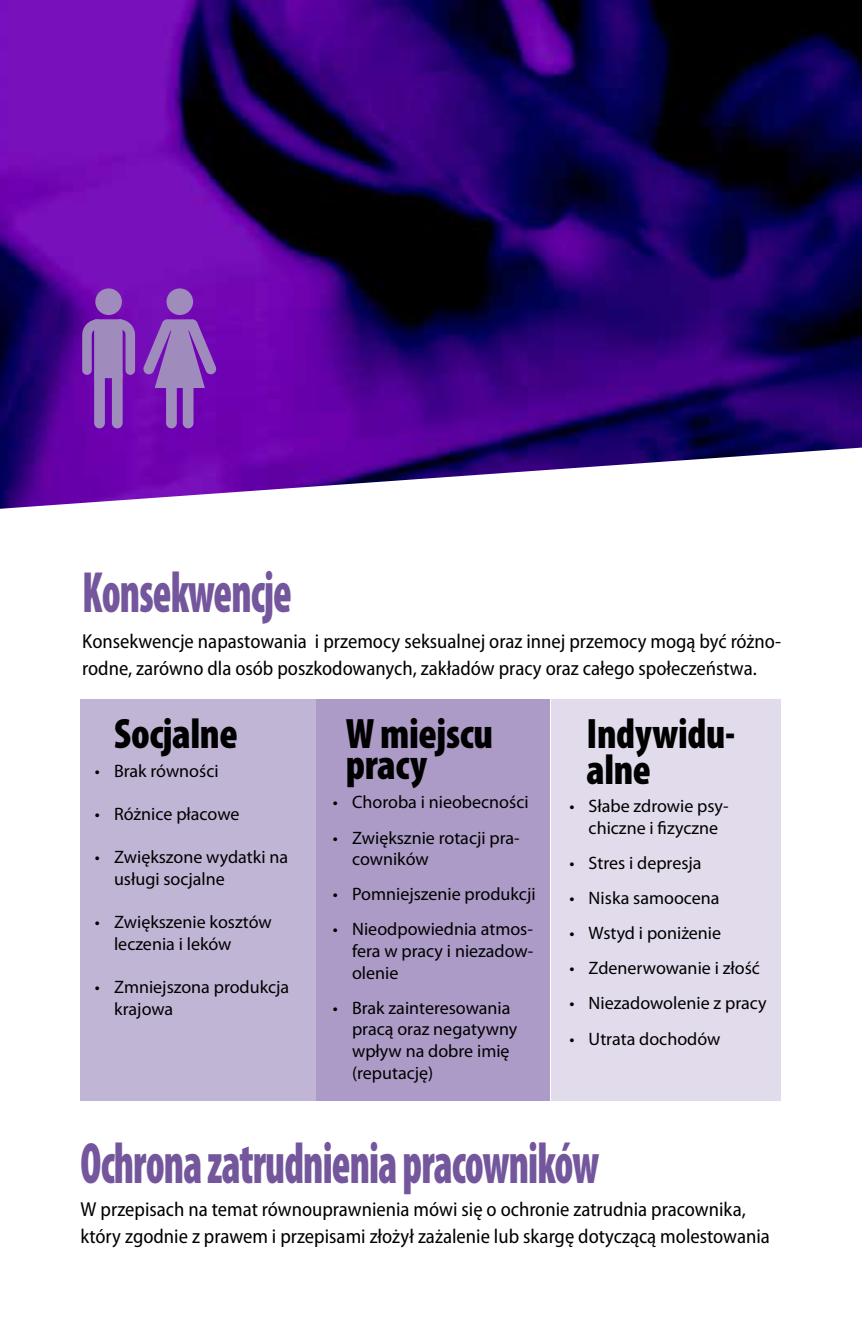
<style>
.page{position:relative;width:862px;height:1340px;background:#fff}
.page>*{position:absolute;margin:0;border:0;box-sizing:border-box;transform-origin:0 0}
.t1{font:900 condensed 58.5px "Myriad Pro";letter-spacing:-.02em;color:#74569d;scale:.72 1}
.t2{font:900 condensed 42.75px/31.5px "Myriad Pro";letter-spacing:-.01em;color:#000}
.t3{font:900 condensed 42.75px/36px "Myriad Pro";letter-spacing:-.01em;color:#000;scale:.95 1}
.t4{font:semi-condensed 20.25px/27px "Myriad Pro";color:#000}
.t5{font:18px/21.6px "Myriad Pro";color:#000}
</style>
<div class="page">
<img style="left:0;top:0;width:861px;height:509px">
<div style="left:94px;top:369px;width:11px;height:59px;background:#9f8cbc;border-radius:5px"></div>
<div style="left:112px;top:369px;width:11px;height:59px;background:#9f8cbc;border-radius:5px"></div>
<svg style="left:143px;top:319px;width:74px;height:109px;background:#884ab7"></svg>
<div style="left:166px;top:288px;width:27px;height:27px;background:#9f8cbc;border-radius:50%"></div>
<div style="left:95px;top:288px;width:27px;height:27px;background:#9f8cbc;border-radius:50%"></div>
<div style="left:94px;top:319px;width:29px;height:59px;background:#9f8cbc"></div>
<svg style="left:82px;top:319px;width:20px;height:56px"></svg>
<svg style="left:115px;top:319px;width:20px;height:56px"></svg>
<div style="left:314px;top:700px;width:235px;height:401px;background:#ac9bc6"></div>
<div style="left:551px;top:700px;width:229px;height:401px;background:#e1dbeb"></div>
<div style="left:81px;top:700px;width:235px;height:401px;background:#c1b5d5"></div>
<h1 class="t1" style="left:82px;top:559px;width:293px">Konsekwencje</h1>
<p class="t4" style="left:82px;top:627px;width:700px">Konsekwencje napastowania i przemocy seksualnej oraz innej przemocy mogą być różno&shy;rodne, zarówno dla osób poszkodowanych, zakładów pracy oraz całego społeczeństwa.</p>
<h2 class="t2" style="left:114px;top:719px;width:125px">Socjalne</h2>
<p class="t5" style="left:95px;top:760px;width:125px">• Brak równości</p>
<p class="t5" style="left:95px;top:803px;width:146px">• Różnice płacowe</p>
<p class="t5" style="left:114px;top:846px;width:176px;text-indent:-19px">• Zwiększone wydatki na usługi socjalne</p>
<p class="t5" style="left:114px;top:911px;width:159px;text-indent:-19px">• Zwiększenie kosztów leczenia i leków</p>
<p class="t5" style="left:114px;top:976px;width:177px;text-indent:-19px">• Zmniejszona produkcja krajowa</p>
<h2 class="t2" style="left:345px;top:718px;width:149px">W miejscu pracy</h2>
<p class="t5" style="left:333px;top:792px;width:197px">• Choroba i nieobecności</p>
<p class="t5" style="left:352px;top:827px;width:169px;text-indent:-19px">• Zwiększnie rotacji pra&shy;cowników</p>
<p class="t5" style="left:333px;top:883px;width:204px">• Pomniejszenie produkcji</p>
<p class="t5" style="left:352px;top:919px;width:183px;text-align:justify;text-indent:-19px">• Nieodpowiednia atmos&shy;fera w pracy i niezadow&shy;olenie</p>
<p class="t5" style="left:352px;top:997px;width:167px;text-indent:-19px">• Brak zainteresowania pracą oraz negatywny wpływ na dobre imię (reputację)</p>
<h2 class="t3" style="left:586px;top:716px;width:158px">Indywidu&shy;alne</h2>
<p class="t5" style="left:569px;top:795px;width:160px;text-align:center">• Słabe zdrowie psy&shy;chiczne i fizyczne</p>
<p class="t5" style="left:569px;top:852px;width:133px">• Stres i depresja</p>
<p class="t5" style="left:569px;top:887px;width:151px">• Niska samoocena</p>
<p class="t5" style="left:569px;top:922px;width:153px">• Wstyd i poniżenie</p>
<p class="t5" style="left:569px;top:957px;width:192px">• Zdenerwowanie i złość</p>
<p class="t5" style="left:569px;top:992px;width:199px">• Niezadowolenie z pracy</p>
<p class="t5" style="left:569px;top:1028px;width:152px">• Utrata dochodów</p>
<h1 class="t1" style="left:81px;top:1130px;width:721px">Ochrona zatrudnienia pracowników</h1>
<p class="t4" style="left:81px;top:1195px;width:690px">W przepisach na temat równouprawnienia mówi się o ochronie zatrudnia pracownika, który zgodnie z prawem i przepisami złożył zażalenie lub skargę dotyczącą molestowania</p>
</div>
